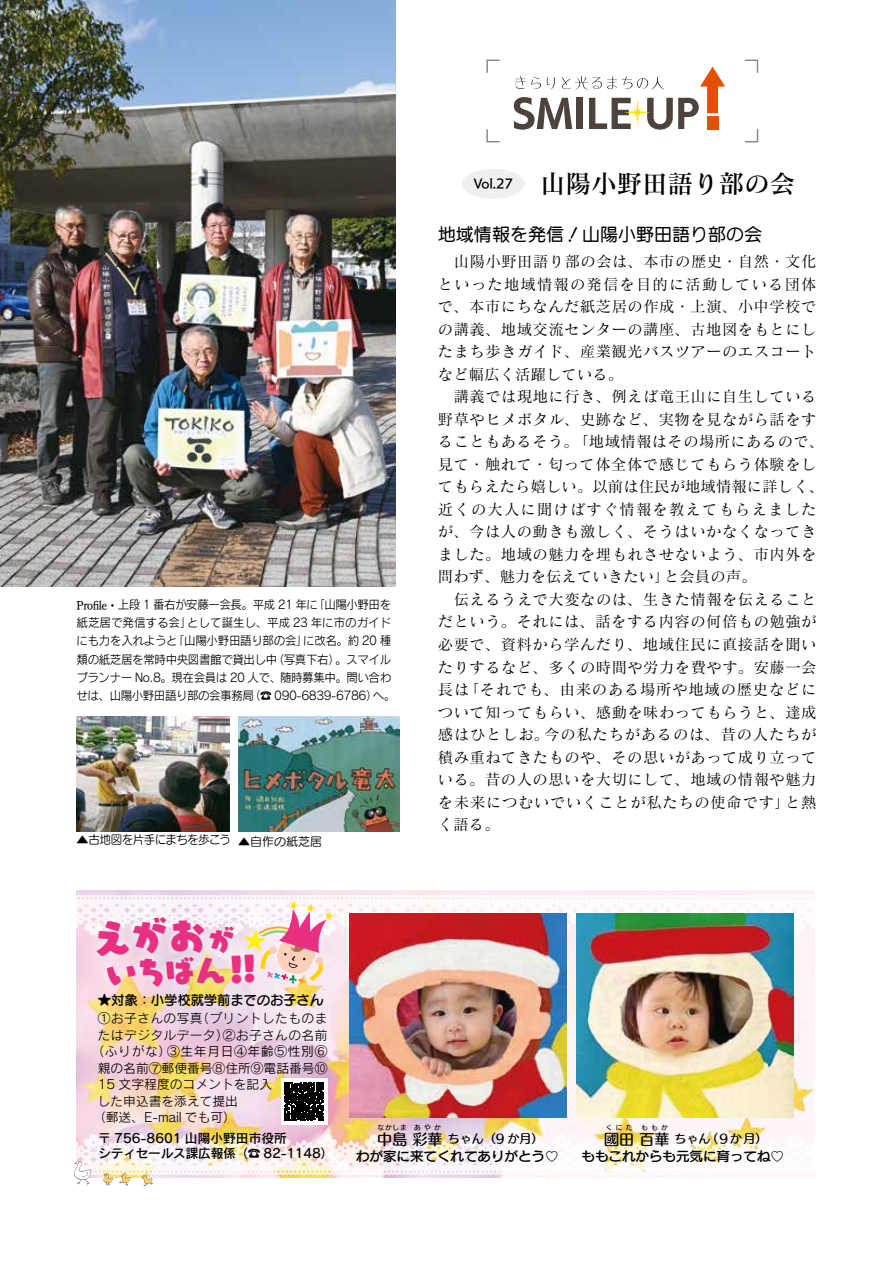
<style>
.page{position:relative;width:893px;height:1263px;background:#fff}
.page>*{position:absolute;margin:0;border:0;box-sizing:border-box;transform-origin:0 0}
.t1{font:39px "Yuruka Std UB";color:#e73082}
.t2{font:31.5px "Yuruka Std UB";color:#e73082}
.t3{font:25.5px "Matisse Pro N DB";color:#000}
.t4{font:18px "Anito Std M";color:#000}
.t5{font:15.3px/22.5px "Matisse Pro N M";letter-spacing:.035em;color:#000}
.t6{font:15px "Humming Pro D";letter-spacing:.175em;color:#000}
.t7{font:13.5px "Seurat Pro N DB";letter-spacing:-.02em;color:#000}
.t8{font:12.9px "G Maru Go Pro DB";color:#000;scale:1.04 1}
.t9{font:12.75px "Rodin Pro N M";letter-spacing:.005em;color:#000}
.t10{font:12.75px/15px "Rodin Pro N DB";letter-spacing:-.02em;color:#000}
.t11{font:12.75px "Rodin Pro N M";letter-spacing:.03em;color:#000}
.t12{font:12.75px "Rodin Pro N M";letter-spacing:.05em;color:#000}
.t13{font:12px/18px "Rodin Cattleya Pro M";letter-spacing:-.035em;color:#000;scale:.96 1}
.t14{font:12px "Seurat Pro N M";letter-spacing:-.045em;color:#000}
.t15{font:12px "Humming Pro D";color:#000}
.t16{font:6.75px "Humming Pro D";letter-spacing:.48em;color:#000}
.s1{font-family:"Telop Min Pro N D"}
.s2{font-size:28.5px}
.s3{font-size:15px}
</style>
<div class="page">
<img style="left:77px;top:998px;width:737px;height:136px">
<svg style="left:74px;top:1134px;width:694px;height:52px"></svg>
<svg style="left:76px;top:890px;width:739px;height:108px"></svg>
<svg style="left:281px;top:1078px;width:46px;height:47px"></svg>
<svg style="left:285px;top:1082px;width:38px;height:38px"></svg>
<img style="left:0;top:0;width:395px;height:587px">
<img style="left:77px;top:717px;width:153px;height:114px">
<img style="left:238px;top:717px;width:162px;height:114px">
<img style="left:349px;top:913px;width:217px;height:204px">
<img style="left:576px;top:913px;width:217px;height:204px">
<svg style="left:515px;top:76px;width:26px;height:13px"></svg>
<svg style="left:547px;top:77px;width:8px;height:13px"></svg>
<svg style="left:562px;top:76px;width:102px;height:14px"></svg>
<svg style="left:514px;top:97px;width:58px;height:33px"></svg>
<div style="left:576px;top:98px;width:7px;height:31px;background:#4c433c"></div>
<div style="left:707px;top:83px;width:11px;height:30px;background:#e25103"></div>
<svg style="left:700px;top:67px;width:25px;height:20px"></svg>
<div style="left:707px;top:116px;width:11px;height:13px;background:#e25103"></div>
<svg style="left:589px;top:98px;width:110px;height:32px"></svg>
<svg style="left:486px;top:59px;width:14px;height:14px"></svg>
<svg style="left:486px;top:129px;width:14px;height:14px"></svg>
<svg style="left:745px;top:59px;width:14px;height:14px"></svg>
<svg style="left:745px;top:129px;width:14px;height:14px"></svg>
<div style="left:462px;top:169px;width:63px;height:30px;background:#efefef;border-radius:50%"></div>
<h3 class="t3" style="left:473px;top:167px;width:323px"><sup>Vol.27</sup> 山陽小野田語り部の会</h3>
<p class="t13" style="left:77px;top:595px;width:334px"><span class="s1">Profile・</span>上段 1 番右が安藤一会長。平成 21 年に「山陽小野田を紙芝居で発信する会」として誕生し、平成 23 年に市のガイドにも力を入れようと「山陽小野田語り部の会」に改名。約 20 種類の紙芝居を常時中央図書館で貸出し中（写真下右）。スマイルプランナー No.8。現在会員は 20 人で、随時募集中。問い合わせは、山陽小野田語り部の会事務局（☎ 090-6839-6786）︎ へ。</p>
<p class="t14" style="left:77px;top:832px;width:247px">▲古地図を片手にまちを歩こう ▲自作の紙芝居</p>
<p class="t4" style="left:438px;top:223px;width:325px">地域情報を発信！山陽小野田語り部の会</p>
<p class="t5" style="left:438px;top:250px;width:388px">　山陽小野田語り部の会は、本市の歴史・自然・文化といった地域情報の発信を目的に活動している団体で、本市にちなんだ紙芝居の作成・上演、小中学校での講義、地域交流センターの講座、古地図をもとにしたまち歩きガイド、産業観光バスツアーのエスコートなど幅広く活躍している。<br>　講義では現地に行き、例えば竜王山に自生している野草やヒメボタル、史跡など、実物を見ながら話をすることもあるそう。「地域情報はその場所にあるので、見て・触れて・匂って体全体で感じてもらう体験をしてもらえたら嬉しい。以前は住民が地域情報に詳しく、近くの大人に聞けばすぐ情報を教えてもらえましたが、今は人の動きも激しく、そうはいかなくなってきました。地域の魅力を埋もれさせないよう、市内外を問わず、魅力を伝えていきたい」と会員の声。<br>　伝えるうえで大変なのは、生きた情報を伝えることだという。それには、話をする内容の何倍もの勉強が必要で、資料から学んだり、地域住民に直接話を聞いたりするなど、多くの時間や労力を費やす。安藤一会長は「それでも、由来のある場所や地域の歴史などについて知ってもらい、感動を味わってもらうと、達成感はひとしお。今の私たちがあるのは、昔の人たちが積み重ねてきたものや、その思いがあって成り立っている。昔の人の思いを大切にして、地域の情報や魅力を未来につむいでいくことが私たちの使命です」と熱く語る。</p>
<h1 class="t1" style="left:91px;top:907px;width:145px;rotate:-2deg">えがお<span class="s2">が</span></h1>
<h2 class="t2" style="left:104px;top:948px;width:162px;rotate:-2deg">いちばん！！</h2>
<p class="t7" style="left:98px;top:991px;width:227px">★対象：小学校就学前までのお子さん</p>
<p class="t11" style="left:98px;top:1010px;width:231px">①お子さんの写真（プリントしたものま</p>
<p class="t11" style="left:98px;top:1027px;width:231px">たはデジタルデータ）②お子さんの名前</p>
<p class="t12" style="left:91px;top:1043px;width:237px">（ふりがな）③生年月日④年齢⑤性別⑥</p>
<p class="t9" style="left:98px;top:1060px;width:231px">親の名前⑦郵便番号⑧住所⑨電話番号⑩</p>
<p class="t9" style="left:98px;top:1076px;width:176px">15 文字程度のコメントを記入</p>
<p class="t9" style="left:98px;top:1093px;width:142px">した申込書を添えて提出</p>
<p class="t9" style="left:93px;top:1109px;width:144px">（郵送、E-mail でも可）</p>
<p class="t10" style="left:98px;top:1130px;width:237px">〒 756-8601 山陽小野田市役所<br>シティセールス課広報係（☎ 82-1148）</p>
<p class="t6" style="left:377px;top:1126px;width:52px">中島彩</p>
<p class="t16" style="left:378px;top:1122px;width:31px">なかしま</p>
<p class="t16" style="left:414px;top:1122px;width:28px">あやか</p>
<p class="t15" style="left:427px;top:1129px;width:117px"><span class="s3">華</span>ちゃん（9 か月）</p>
<p class="t8" style="left:356px;top:1148px;width:196px">わが家に来てくれてありがとう♡</p>
<p class="t16" style="left:606px;top:1122px;width:28px">くにた</p>
<p class="t16" style="left:641px;top:1122px;width:28px">ももか</p>
<p class="t15" style="left:654px;top:1129px;width:114px"><span class="s3">華</span>ちゃん（9か月）</p>
<p class="t8" style="left:581px;top:1148px;width:196px">ももこれからも元気に育ってね♡</p>
<p class="t6" style="left:604px;top:1126px;width:52px">國田百</p>
</div>
